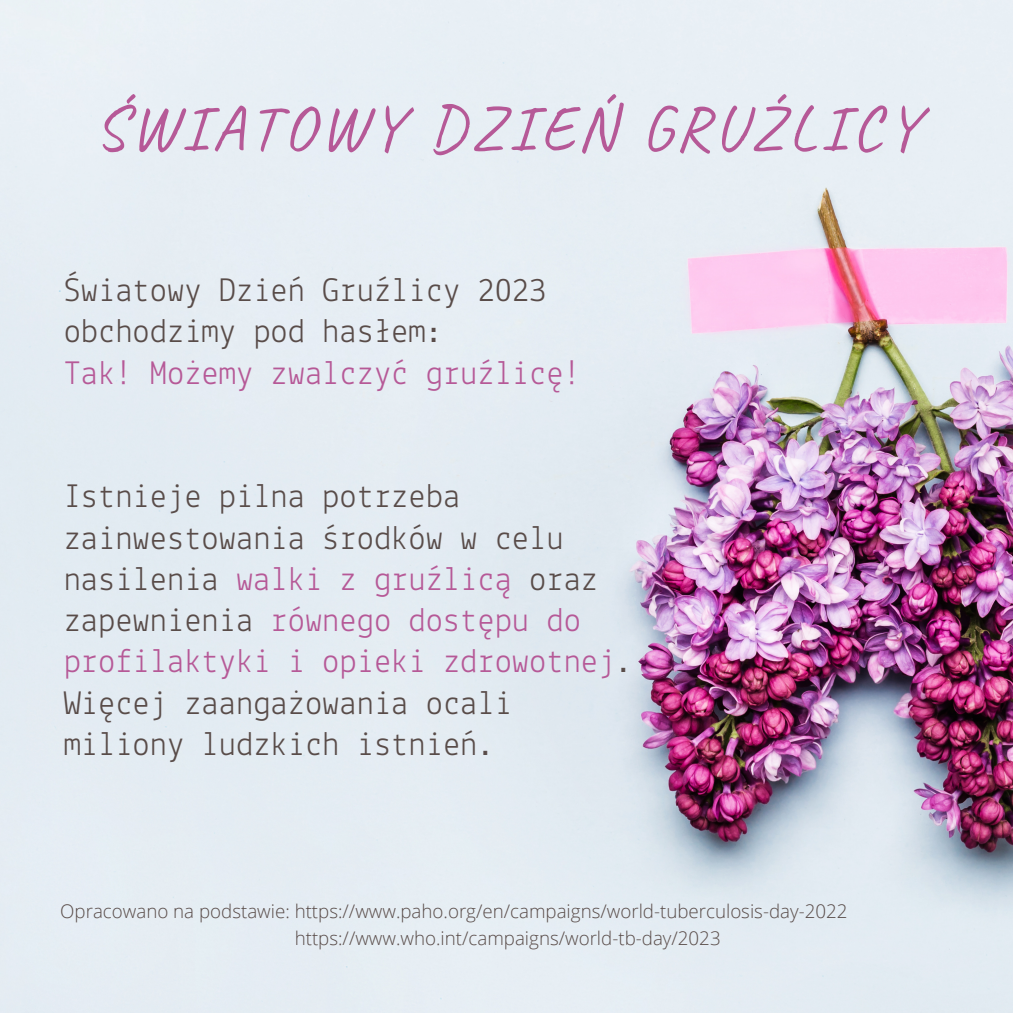
<style>
.page{position:relative;width:1013px;height:1013px;background:#fff}
.page>*{position:absolute;margin:0;border:0;box-sizing:border-box;transform-origin:0 0}
.t1{font:64px "Caveat";letter-spacing:.075em;color:#b65997}
.t2{font:34.5px/41.2px "Lekton";color:#594c49}
.t3{font:34.5px "Lekton";color:#b65997}
.t4{font:300 18.75px/26.2px "Open Sans";color:#594c49}
.s1{color:#b65997}
</style>
<div class="page">
<img style="left:0;top:0;width:1012px;height:1012px">
<h1 class="t1" style="left:94px;top:87px;width:826px">ŚWIATOWY DZIEŃ GRUŹLICY</h1>
<p class="t2" style="left:64px;top:272px;width:484px">Światowy Dzień Gruźlicy 2023 obchodzimy pod hasłem:</p>
<p class="t3" style="left:64px;top:358px;width:519px">Tak! Możemy zwalczyć gruźlicę!</p>
<p class="t2" style="left:64px;top:478px;width:570px">Istnieje pilna potrzeba zainwestowania środków w celu nasilenia <span class="s1">walki z gruźlicą</span> oraz zapewnienia <span class="s1">równego dostępu do profilaktyki i opieki zdrowotnej</span>.<br>Więcej zaangażowania ocali miliony ludzkich istnień.</p>
<p class="t4" style="left:295px;top:897px;width:554px;text-indent:-234px">Opracowano na podstawie: https://www.paho.org/en/campaigns/world-tuberculosis-day-2022 https://www.who.int/campaigns/world-tb-day/2023</p>
</div>
